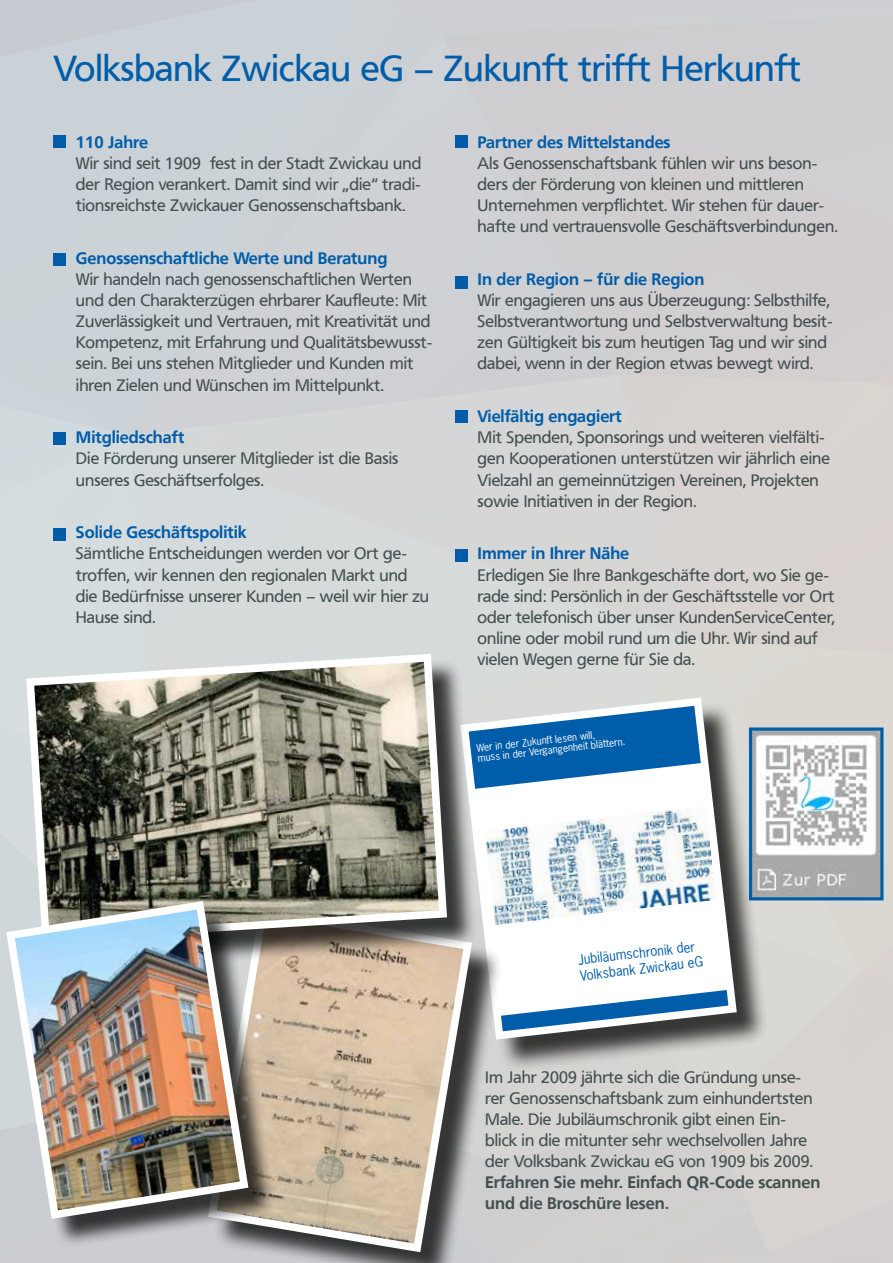
<style>
.page{position:relative;width:893px;height:1263px;background:#d2d2d4}
.page>*{position:absolute;margin:0;border:0;box-sizing:border-box;transform-origin:0 0}
.t1{font:36px "Frutiger VR";color:#005da9}
.t2{font:16.5px/21.1px "Frutiger VR";color:#444f50}
.t3{font:700 16.5px "Frutiger VR";color:#005da9}
.t4{font:700 16.5px/21.1px "Frutiger VR";color:#444f50}
.t5{font:13.35px/15.9px "News Gothic Std";color:#005da9}
.t6{font:10.05px/9.9px "News Gothic Std";color:#fff}
</style>
<div class="page">
<div style="left:465px;top:702px;width:304px;height:369px;background:#000;opacity:.75"></div>
<svg style="left:477px;top:697px;width:264px;height:347px;background:#b0c5d4"></svg>
<img style="left:753px;top:731px;width:126px;height:165px">
<div style="left:749px;top:727px;width:134px;height:173px;border:3px solid #005da9"></div>
<div style="left:213px;top:912px;width:290px;height:351px;background:#000;opacity:.75"></div>
<svg style="left:213px;top:973px;width:263px;height:283px;background:#c0b19e"></svg>
<div style="left:30px;top:658px;width:447px;height:315px;background:#000;opacity:.75"></div>
<svg style="left:22px;top:650px;width:429px;height:296px;background:#858478"></svg>
<div style="left:11px;top:905px;width:267px;height:343px;background:#000;opacity:.75"></div>
<img style="left:6px;top:897px;width:247px;height:326px">
<div style="left:53px;top:135px;width:13px;height:13px;background:#005ca9"></div>
<div style="left:53px;top:253px;width:13px;height:13px;background:#005ca9"></div>
<div style="left:455px;top:135px;width:13px;height:13px;background:#005ca9"></div>
<div style="left:455px;top:276px;width:13px;height:13px;background:#005ca9"></div>
<div style="left:455px;top:410px;width:13px;height:13px;background:#005ca9"></div>
<div style="left:53px;top:432px;width:13px;height:13px;background:#005ca9"></div>
<div style="left:53px;top:528px;width:13px;height:13px;background:#005ca9"></div>
<div style="left:455px;top:549px;width:13px;height:13px;background:#005ca9"></div>
<h1 class="t1" style="left:53px;top:48px;width:749px">Volksbank Zwickau eG – Zukunft trifft Herkunft</h1>
<p class="t3" style="left:76px;top:132px;width:74px">110 Jahre</p>
<p class="t2" style="left:76px;top:153px;width:347px;text-align:justify">Wir sind seit 1909 fest in der Stadt Zwickau und der Region verankert. Damit sind wir „die“ tradi&shy;tionsreichste Zwickauer Genossenschaftsbank.</p>
<p class="t3" style="left:76px;top:248px;width:313px">Genossenschaftliche Werte und Beratung</p>
<p class="t2" style="left:76px;top:269px;width:358px">Wir handeln nach genossenschaftlichen Werten und den Charakterzügen ehrbarer Kaufleute: Mit Zuverlässigkeit und Vertrauen, mit Kreativität und Kompetenz, mit Erfahrung und Qualitätsbewusst&shy;sein. Bei uns stehen Mitglieder und Kunden mit ihren Zielen und Wünschen im Mittelpunkt.</p>
<p class="t3" style="left:76px;top:428px;width:110px">Mitgliedschaft</p>
<p class="t2" style="left:76px;top:448px;width:324px">Die Förderung unserer Mitglieder ist die Basis unseres Geschäftserfolges.</p>
<p class="t3" style="left:76px;top:523px;width:172px">Solide Geschäftspolitik</p>
<p class="t2" style="left:76px;top:543px;width:355px">Sämtliche Entscheidungen werden vor Ort ge&shy;troffen, wir kennen den regionalen Markt und die Bedürfnisse unserer Kunden – weil wir hier zu Hause sind.</p>
<p class="t3" style="left:478px;top:132px;width:194px">Partner des Mittelstandes</p>
<p class="t2" style="left:478px;top:153px;width:362px">Als Genossenschaftsbank fühlen wir uns beson&shy;ders der Förderung von kleinen und mittleren Unternehmen verpflichtet. Wir stehen für dauer&shy;hafte und vertrauensvolle Geschäftsverbindungen.</p>
<p class="t3" style="left:478px;top:269px;width:228px">In der Region – für die Region</p>
<p class="t2" style="left:478px;top:290px;width:356px">Wir engagieren uns aus Überzeugung: Selbsthilfe, Selbstverantwortung und Selbstverwaltung besit&shy;zen Gültigkeit bis zum heutigen Tag und wir sind dabei, wenn in der Region etwas bewegt wird.</p>
<p class="t3" style="left:478px;top:406px;width:146px">Vielfältig engagiert</p>
<p class="t2" style="left:478px;top:427px;width:354px">Mit Spenden, Sponsorings und weiteren vielfälti&shy;gen Kooperationen unterstützen wir jährlich eine Vielzahl an gemeinnützigen Vereinen, Projekten sowie Initiativen in der Region.</p>
<p class="t3" style="left:478px;top:544px;width:153px">Immer in Ihrer Nähe</p>
<p class="t2" style="left:478px;top:564px;width:359px">Erledigen Sie Ihre Bankgeschäfte dort, wo Sie ge&shy;rade sind: Persönlich in der Geschäftsstelle vor Ort oder telefonisch über unser KundenServiceCenter, online oder mobil rund um die Uhr. Wir sind auf vielen Wegen gerne für Sie da.</p>
<p class="t6" style="left:476px;top:742px;width:150px;rotate:-6deg">Wer in der Zukunft lesen will,<br>muss in der Vergangenheit blättern.</p>
<p class="t5" style="left:577px;top:952px;width:125px;rotate:-7deg">Jubiläumschronik der<br>Volksbank Zwickau eG</p>
<p class="t2" style="left:485px;top:1066px;width:329px">Im Jahr 2009 jährte sich die Gründung unse&shy;rer Genossenschaftsbank zum einhundertsten Male. Die Jubiläumschronik gibt einen Ein&shy;blick in die mitunter sehr wechselvollen Jahre der Volksbank Zwickau eG von 1909 bis 2009.</p>
<p class="t4" style="left:485px;top:1172px;width:337px">Erfahren Sie mehr. Einfach QR-Code scannen und die Broschüre lesen.</p>
</div>
